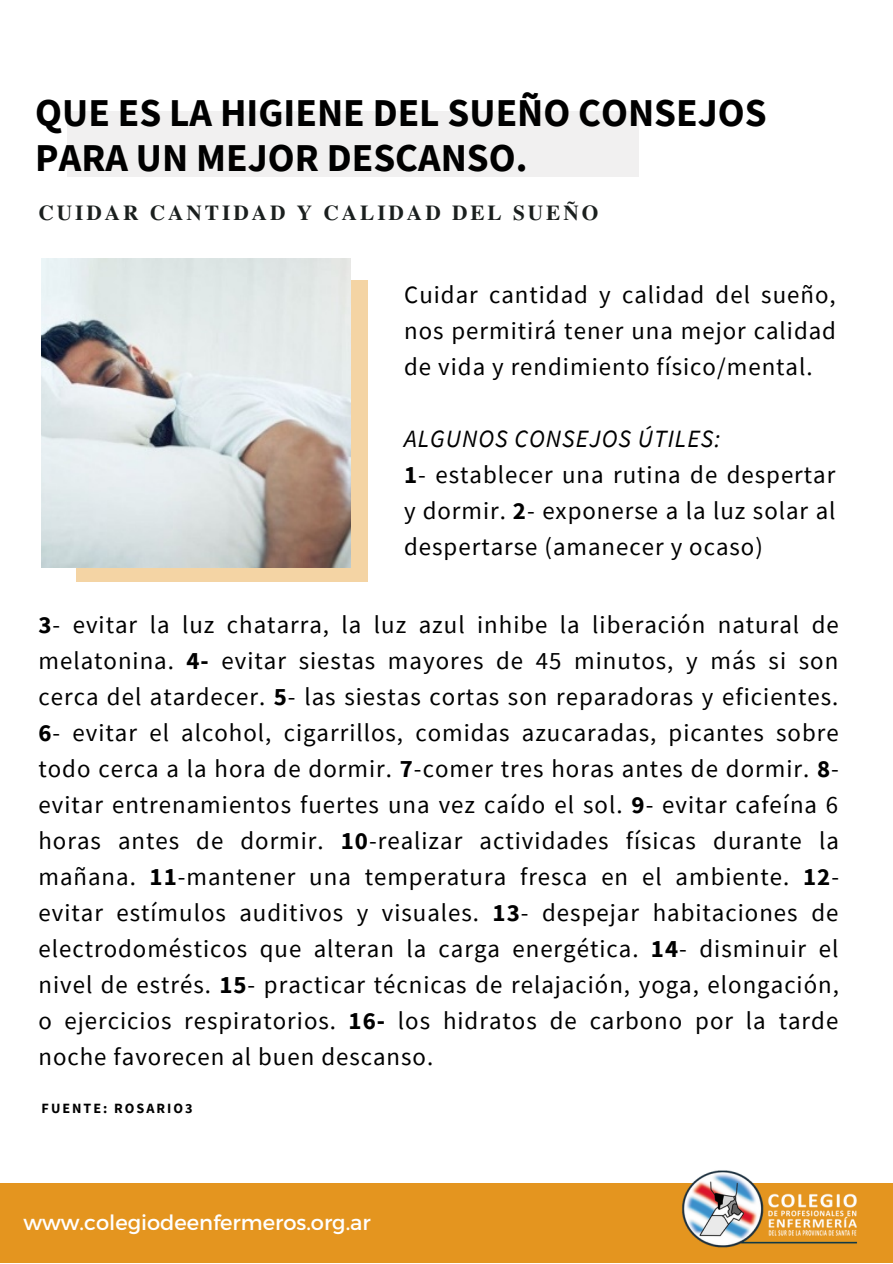
<style>
.page{position:relative;width:893px;height:1264px;background:#fff}
.page>*{position:absolute;margin:0;border:0;box-sizing:border-box;transform-origin:0 0}
.t1{font:700 39.3px/45px "Source Sans Pro";color:#000}
.t2{font:24.9px/36px "Source Sans Pro";letter-spacing:.04em;color:#000;text-align:justify}
.t3{font:700 21.3px "Te X Gyre Termes";letter-spacing:.14em;color:#1a1f1e}
.t4{font:21px "Montserrat";color:#fff}
.t5{font:700 14.1px "Source Sans Pro";letter-spacing:.14em;color:#000}
.s1{font-style:italic}
.s2{font-weight:700}
</style>
<div class="page">
<div style="left:0;top:1183px;width:892px;height:79px;background:#e4951f"></div>
<img style="left:682px;top:1170px;width:175px;height:78px">
<div style="left:68px;top:111px;width:570px;height:66px;background:#f1f0f0"></div>
<div style="left:76px;top:280px;width:291px;height:301px;background:#f4d4a4"></div>
<img style="left:42px;top:259px;width:308px;height:308px">
<h1 class="t1" style="left:35px;top:90px;width:732px">QUE ES LA HIGIENE DEL SUEÑO CONSEJOS<br>PARA UN MEJOR DESCANSO.</h1>
<p class="t3" style="left:38px;top:197px;width:561px">CUIDAR CANTIDAD Y CALIDAD DEL SUEÑO</p>
<p class="t2" style="left:404px;top:276px;width:433px">Cuidar cantidad y calidad del sueño, nos permitirá tener una mejor calidad de vida y rendimiento físico/mental.</p>
<p class="t2" style="left:404px;top:420px;width:433px;text-align:left"><span class="s1">ALGUNOS CONSEJOS ÚTILES:<br></span><span class="s2">1</span>- establecer una rutina de despertar y dormir. <span class="s2">2</span>- exponerse a la luz solar al despertarse (amanecer y ocaso)</p>
<p class="t2" style="left:38px;top:606px;width:802px"><span class="s2">3</span>- evitar la luz chatarra, la luz azul inhibe la liberación natural de melatonina. <span class="s2">4-</span> evitar siestas mayores de 45 minutos, y más si son cerca del atardecer. <span class="s2">5</span>- las siestas cortas son reparadoras y eficientes.<br><span class="s2">6</span>- evitar el alcohol, cigarrillos, comidas azucaradas, picantes sobre todo cerca a la hora de dormir. <span class="s2">7</span>-comer tres horas antes de dormir. <span class="s2">8</span>- evitar entrenamientos fuertes una vez caído el sol. <span class="s2">9</span>- evitar cafeína 6 horas antes de dormir. <span class="s2">10</span>-realizar actividades físicas durante la mañana. <span class="s2">11</span>-mantener una temperatura fresca en el ambiente. <span class="s2">12</span>- evitar estímulos auditivos y visuales. <span class="s2">13</span>- despejar habitaciones de electrodomésticos que alteran la carga energética. <span class="s2">14</span>- disminuir el nivel de estrés. <span class="s2">15</span>- practicar técnicas de relajación, yoga, elongación, o ejercicios respiratorios. <span class="s2">16-</span> los hidratos de carbono por la tarde noche favorecen al buen descanso.</p>
<p class="t5" style="left:42px;top:1099px;width:152px">FUENTE: ROSARIO3</p>
<p class="t4" style="left:23px;top:1208px;width:349px">www.colegiodeenfermeros.org.ar</p>
</div>
